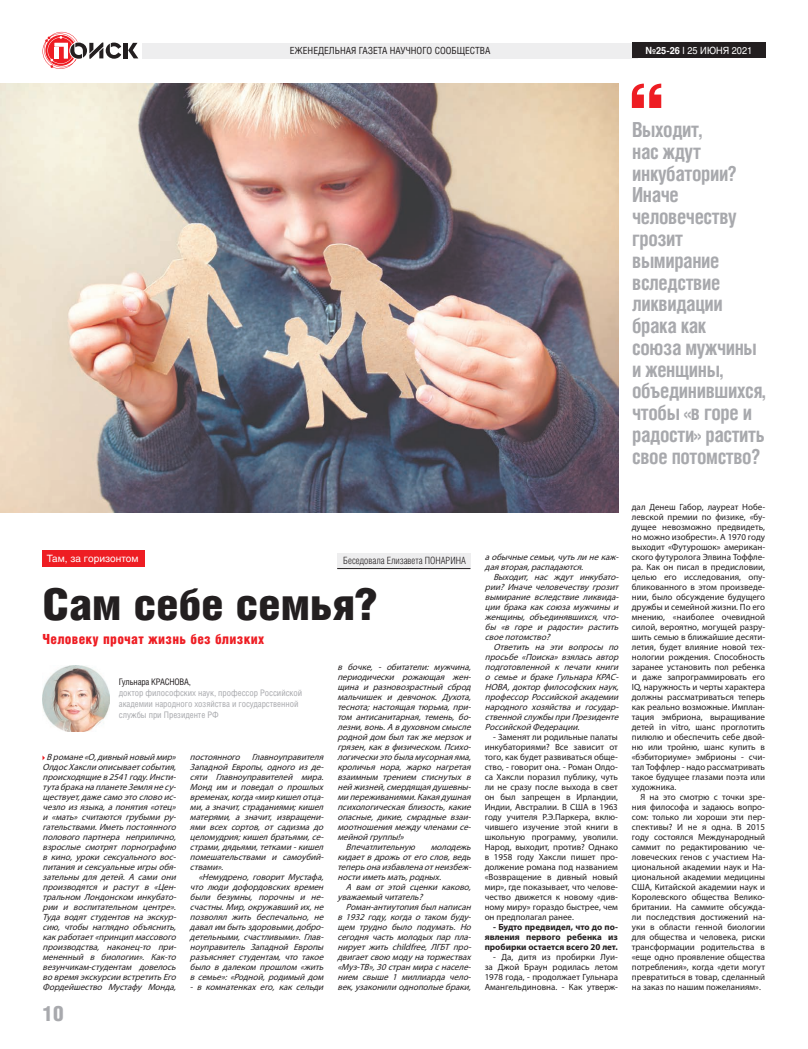
<style>
.page{position:relative;width:808px;height:1049px;background:#fff}
.page>*{position:absolute;margin:0;border:0;box-sizing:border-box;transform-origin:0 0}
.t1{font:44px "Helios Cond Black C";letter-spacing:-.01em;color:#231f20;scale:1.1 1}
.t2{font:21.1px "Helios Cond Black C";color:#a8a9ad}
.t3{font:700 20.7px/21.8px "Helios Cond C";letter-spacing:-.02em;color:#a8a9ad;scale:.96 1}
.t4{font:14px "Helios Cond Black C";letter-spacing:.02em;color:#ee1d23}
.t5{font:10px "Helios Cond Light C";color:#231f20}
.t6{font:10px "Helios C";color:#fff}
.t7{font:9.8px "Helios Cond C";color:#231f20}
.t8{font:9.8px "Helios C";color:#fff;scale:.93 1}
.t9{font:italic 9px/10px "Myriad Pro";color:#231f20}
.t10{font:9px/10px "Myriad Pro";color:#231f20;text-align:justify}
.t11{font:9px/11px "Helios Cond C";letter-spacing:-.005em;color:#a8a9ad}
.t12{font:700 9px/10px "Myriad Pro";color:#231f20;text-align:justify}
.t13{font:9px "Helios Cond C";letter-spacing:-.02em;color:#231f20}
.s1{font-weight:700}
</style>
<div class="page">
<hr style="left:124px;top:43px;width:4px;height:15px;background:#231f20">
<svg style="left:128px;top:43px;width:10px;height:15px"></svg>
<svg style="left:43px;top:32px;width:78px;height:37px"></svg>
<div style="left:142px;top:43px;width:496px;height:16px;background:#eeeeef"></div>
<div style="left:632px;top:43px;width:133px;height:15px;background:#231f20"></div>
<svg style="left:632px;top:84px;width:29px;height:24px"></svg>
<div style="left:42px;top:550px;width:103px;height:16px;background:#ee1d23"></div>
<div style="left:337px;top:553px;width:133px;height:16px;background:#eeeeef"></div>
<hr style="left:337px;top:568px;width:133px;height:1px;background:#231f20">
<img style="left:0;top:84px;width:618px;height:428px">
<img style="left:42px;top:665px;width:67px;height:67px">
<p class="t7" style="left:290px;top:45px;width:202px">ЕЖЕНЕДЕЛЬНАЯ ГАЗЕТА НАУЧНОГО СООБЩЕСТВА</p>
<p class="t8" style="left:645px;top:44px;width:116px"><span class="s1">№25-26</span> I 25 ИЮНЯ 2021</p>
<h3 class="t3" style="left:632px;top:118px;width:140px">Выходит,<br>нас ждут инкубатории?<br>Иначе человечеству грозит вымирание вследствие ликвидации брака как<br>союза мужчины и женщины, объединившихся, чтобы «в горе и радости» растить свое потомство?</h3>
<p class="t6" style="left:47px;top:552px;width:93px">Там, за горизонтом</p>
<p class="t5" style="left:343px;top:555px;width:124px">Беседовала Елизавета ПОНАРИНА</p>
<h1 class="t1" style="left:43px;top:579px;width:307px">Сам себе семья?</h1>
<h3 class="t4" style="left:43px;top:631px;width:223px">Человеку прочат жизнь без близких</h3>
<p class="t13" style="left:119px;top:677px;width:74px">Гульнара КРАСНОВА,</p>
<p class="t11" style="left:119px;top:687px;width:185px">доктор философских наук, профессор Российской академии народного хозяйства и государственной службы при Президенте РФ</p>
<p class="t9" style="left:43px;top:752px;width:136px;text-align:center">В романе «О, дивный новый мир»<br>Олдос Хаксл и описывает события, происходящие в 2541 году.Инсти&shy;тута брака на пл анете Земля не су&shy;ществует, даже само это сл ово ис&shy;чезло из языка, а понятия «отец» и «мать» считаются грубыми ру&shy;гател ьствами. Иметь постоянного полового партнера неприл ично, взросл ые смотрят порнографию в кино, уроки сексуал ьного вос&shy;питания и сексуал ьные игры обя&shy;зател ьны для детей. А сами они производятся и растут в «Цен&shy;трал ьном Лондонском инкубато&shy;рии и воспитател ьном центре».<br>Туда водят студентов на экскур&shy;сию, чтобы наглядно объяснить, как работает «принцип массового производства, наконец-то при&shy;мененный в биологии». Как-то везунчикам-студентам довел ось во время экскурсии встретить Его<br>Фордейшество Мустафу Монда,</p>
<p class="t9" style="left:190px;top:752px;width:137px">постоянного Главноуправителя<br>Западной Европы, одного из де&shy;сяти Главноуправителей мира.<br>Монд им и поведал о прошл ых временах, когда «мир кишел отца&shy;ми, а значит, страданиями; кишел матерями, а значит, извращени&shy;ями всех сортов, от сад изма до цел омудрия; кишел братьями, се&shy;страми, дяд ьями, тетками -кишел помешател ьствами и самоубий&shy;ствами».</p>
<p class="t9" style="left:190px;top:872px;width:137px;text-indent:9px">«Немудрено, говорит Мустафа, что л юд и дофордовских времен был и безумны, порочны и не&shy;счастны. Мир, окружавший их, не позволял жить беспечал ьно, не давал им быть здоровыми, добро&shy;детел ьными, счастл ивыми». Глав&shy;ноуправител ь Западной Европы разъясняет студентам, что такое было в далеком прошлом «жить в семье»: «Родной, родимый дом</p>
<p class="t9" style="left:190px;top:982px;width:136px">- в комнатенках его, как сел ьд и</p>
<h2 class="t2" style="left:43px;top:1001px;width:23px">10</h2>
<p class="t9" style="left:337px;top:662px;width:135px">в бочке, - обитател и: мужчина,</p>
<p class="t9" style="left:337px;top:672px;width:136px">периодически рожающая жен-</p>
<p class="t9" style="left:337px;top:682px;width:135px">щина и разновозрастный сброд</p>
<p class="t9" style="left:337px;top:692px;width:135px">мал ьчишек и девчонок. Духота,</p>
<p class="t9" style="left:337px;top:702px;width:136px">теснота; настоящая тюрьма, при-</p>
<p class="t9" style="left:337px;top:712px;width:136px">том антисанитарная, темень, бо-</p>
<p class="t9" style="left:337px;top:722px;width:136px">лезни, вонь.А в духовном смысле</p>
<p class="t9" style="left:337px;top:732px;width:136px">род ной дом был так же мерзок и</p>
<p class="t9" style="left:337px;top:742px;width:136px">грязен, как в физическом. Психо-</p>
<p class="t9" style="left:337px;top:752px;width:135px">л огически это была мусорная яма,</p>
<p class="t9" style="left:337px;top:762px;width:136px">крол ичья нора, жарко нагретая</p>
<p class="t9" style="left:337px;top:772px;width:136px">взаимным трением стиснутых в</p>
<p class="t9" style="left:337px;top:782px;width:136px">ней жизней, смердящая душевны-</p>
<p class="t9" style="left:337px;top:792px;width:136px">ми переживаниями.Какая душная</p>
<p class="t9" style="left:337px;top:802px;width:136px">психологическая бл изость, какие</p>
<p class="t9" style="left:337px;top:812px;width:136px">опасные, дикие, смрадные взаи-</p>
<p class="t9" style="left:337px;top:822px;width:136px">моотношения между членами се-</p>
<p class="t9" style="left:337px;top:832px;width:69px">мейной группы!»</p>
<p class="t9" style="left:346px;top:842px;width:72px">Впечатл ител ьную</p>
<p class="t9" style="left:337px;top:842px;width:137px;text-align:justify;text-indent:93px">мол одежь кидает в дрожь от его сл ов, вед ь теперь она избавлена от неизбеж&shy;ности иметь мать, родных.</p>
<p class="t9" style="left:337px;top:882px;width:135px;text-indent:9px">А вам от этой сценки каково, уважаемый читател ь?</p>
<p class="t9" style="left:337px;top:902px;width:137px;text-indent:9px">Роман-антиутопия был написан в 1932 году, когд а о таком буду - щем труд но был о подумать. Но сегодня часть молодых пар пла&shy;нирует жить childfree, ЛГБТ про&shy;д вигает свою моду на торжествах «Муз-ТВ», 30 стран мира с насел е&shy;нием свыше 1 милл иарда чело&shy;век, узаконил и однопол ые браки,</p>
<p class="t9" style="left:485px;top:552px;width:136px">а обычные семьи, чуть л и не каж&shy;дая вторая, распадаются.</p>
<p class="t9" style="left:485px;top:572px;width:137px;text-align:justify;text-indent:9px">Выход ит, нас ждут инкубато&shy;рии? Иначе человечеству грозит вымирание вследствие л иквида&shy;ции брака как союза мужчины и женщины, объединявшихся, что&shy;бы «в горе и радости» растить свое потомство?</p>
<p class="t9" style="left:485px;top:642px;width:137px;text-indent:9px">Ответить на эти вопросы по просьбе «Поиска» взял ась автор подготовленной к печати книги о семье и браке Гул ьнара КРАС-<br>НОВА, доктор фил ософских наук, профессор Российской академии народ ного хозяйства и государ&shy;ственной службы при Президенте<br>Российской Федерации.</p>
<p class="t10" style="left:485px;top:732px;width:135px;text-indent:9px">- Заменят ли родильные палаты инкубаториями? Все зависит от того, как будет развиваться обще&shy;ство, - говорит она. - Роман Олдо&shy;са Хаксли поразил публику, чуть ли не сразу после выхода в свет он был запрещен в Ирландии, Индии, Австралии. В США в 1963 году учителя Р.Э.Паркера, вклю&shy;чившего изучение этой книги в школьную программу, уволили.<br>Народ, выходит, против? Однако в 1958 году Хаксли пишет про&shy;должение романа под названием «Возвращение в дивный новый мир», где показывает, что челове&shy;чество движется к новому «див&shy;ному миру» гораздо быстрее, чем он предполагал ранее.</p>
<p class="t12" style="left:485px;top:922px;width:135px;text-indent:9px">- Будто предвидел, что до по&shy;явления первого ребенка из пробирки остается всего 20 лет.</p>
<p class="t10" style="left:485px;top:952px;width:135px;text-indent:9px">- Да, дитя из пробирки Луи&shy;за Джой Браун родилась летом 1978 года, - продолжает Гульнара Амангельдиновна. - Как утверж-</p>
<p class="t10" style="left:632px;top:502px;width:135px">дал Денеш Габор, лауреат Нобе&shy;левской премии по физике, «бу&shy;дущее невозможно предвидеть, но можно изобрести». А 1970 году выходит «Футурошок» американ&shy;ского футуролога Элвина Тоффле&shy;ра. Как он писал в предисловии, целью его исследования, опу&shy;бликованного в этом произведе&shy;нии, было обсуждение будущего дружбы и семейной жизни. По его мнению, «наиболее очевидной силой, вероятно, могущей разру&shy;шить семью в ближайшие десяти&shy;летия, будет влияние новой тех&shy;нологии рождения. Способность заранее установить пол ребенка и даже запрограммировать его IQ, наружность и черты характера должны рассматриваться теперь как реально возможные. Имплан&shy;тация эмбриона, выращивание детей in vitro, шанс проглотить пилюлю и обеспечить себе двой&shy;ню или тройню, шанс купить в «бэбиториуме» эмбрионы - счи&shy;тал Тоффлер - надо рассматривать такое будущее глазами поэта или художника.</p>
<p class="t10" style="left:632px;top:792px;width:135px;text-indent:9px">Я на это смотрю с точки зре&shy;ния философа и задаюсь вопро&shy;сом: только ли хороши эти пер&shy;спективы? И не я одна. В 2015 году состоялся Международный саммит по редактированию че&shy;ловеческих генов с участием На&shy;циональной академии наук и На&shy;циональной академии медицины США, Китайской академии наук и Королевского общества Велико&shy;британии. На саммите обсужда&shy;ли последствия достижений на&shy;уки в области генной биологии для общества и человека, риски трансформации родительства в «еще одно проявление общества потребления», когда «дети могут превратиться в товар, сделанный на заказ по нашим пожеланиям».</p>
</div>
